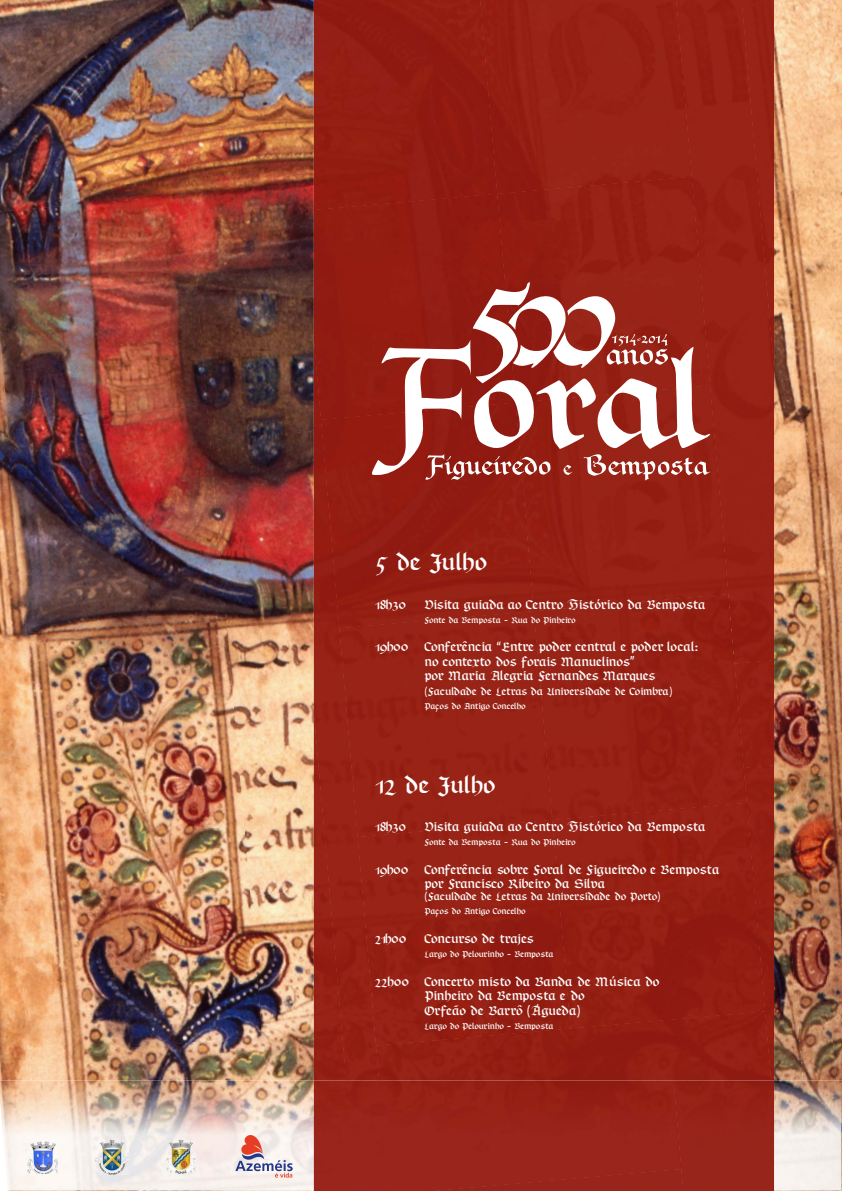
<style>
.page{position:relative;width:842px;height:1191px;background:#fff}
.page>*{position:absolute;margin:0;border:0;box-sizing:border-box;transform-origin:0 0}
.t1{font:22px "Richmond Fraktur LT";letter-spacing:.03em;color:#fff}
.t2{font:12px/14.4px "Richmond Fraktur LT";color:#fff}
.t3{font:12px "Richmond Fraktur LT";letter-spacing:-.025em;color:#fff}
.t4{font:10px "Richmond Fraktur LT";letter-spacing:-.025em;color:#fff}
.t5{font:8px "Richmond Fraktur LT";color:#fff}
</style>
<div class="page">
<img style="left:0;top:0;width:182px;height:195px">
<img style="left:171px;top:0;width:143px;height:125px">
<img style="left:774px;top:0;width:68px;height:632px">
<img style="left:808px;top:0;width:34px;height:382px">
<img style="left:182px;top:113px;width:132px;height:318px">
<img style="left:0;top:195px;width:207px;height:210px">
<img style="left:0;top:338px;width:65px;height:742px">
<img style="left:7px;top:405px;width:219px;height:228px">
<img style="left:774px;top:366px;width:63px;height:714px">
<img style="left:210px;top:431px;width:104px;height:459px">
<img style="left:310px;top:431px;width:4px;height:48px">
<img style="left:25px;top:615px;width:219px;height:229px">
<img style="left:0;top:719px;width:32px;height:361px">
<img style="left:797px;top:632px;width:45px;height:144px">
<img style="left:774px;top:748px;width:29px;height:332px">
<img style="left:44px;top:825px;width:219px;height:229px">
<img style="left:809px;top:773px;width:33px;height:307px">
<img style="left:250px;top:890px;width:64px;height:190px">
<img style="left:62px;top:1036px;width:204px;height:44px">
<img style="left:159px;top:1071px;width:108px;height:9px">
<img style="left:0;top:1080px;width:673px;height:111px">
<img style="left:673px;top:1080px;width:169px;height:111px">
<img style="left:142px;top:1175px;width:288px;height:16px">
<div style="left:314px;top:0;width:166px;height:194px;background:#921c11"></div>
<div style="left:480px;top:0;width:196px;height:194px;background:#972216"></div>
<div style="left:676px;top:0;width:98px;height:660px;background:#982215"></div>
<div style="left:741px;top:0;width:33px;height:371px;background:#982316"></div>
<div style="left:314px;top:194px;width:183px;height:146px;background:#931c11"></div>
<div style="left:497px;top:176px;width:213px;height:164px;background:#952013"></div>
<div style="left:314px;top:336px;width:65px;height:744px;background:#931d12"></div>
<div style="left:321px;top:402px;width:194px;height:226px;background:#931c11"></div>
<div style="left:515px;top:385px;width:214px;height:226px;background:#962115"></div>
<div style="left:339px;top:611px;width:195px;height:226px;background:#982316"></div>
<div style="left:534px;top:594px;width:213px;height:225px;background:#962115"></div>
<div style="left:314px;top:709px;width:32px;height:371px;background:#972216"></div>
<div style="left:734px;top:660px;width:40px;height:108px;background:#931e12"></div>
<div style="left:743px;top:765px;width:31px;height:315px;background:#921e12"></div>
<div style="left:357px;top:819px;width:195px;height:226px;background:#962115"></div>
<div style="left:552px;top:802px;width:213px;height:209px;background:#941f13"></div>
<div style="left:376px;top:1011px;width:395px;height:69px;background:#931e12"></div>
<img style="left:508px;top:1190px;width:266px;height:1px">
<div style="left:430px;top:1168px;width:253px;height:23px;background:#9a251c"></div>
<svg style="left:235px;top:1134px;width:58px;height:43px"></svg>
<img style="left:27px;top:1141px;width:31px;height:32px">
<img style="left:95px;top:1140px;width:33px;height:34px">
<img style="left:167px;top:1141px;width:28px;height:33px">
<svg style="left:473px;top:279px;width:195px;height:61px"></svg>
<svg style="left:369px;top:340px;width:341px;height:137px;fill:#982317"></svg>
<svg style="left:425px;top:453px;width:285px;height:27px;background:#aa4c43"></svg>
<h1 class="t1" style="left:375px;top:548px;width:114px">5 de Julho</h1>
<p class="t2" style="left:375px;top:598px;width:33px">18h30</p>
<p class="t2" style="left:424px;top:598px;width:283px">Visita guiada ao Centro Histórico da Bemposta</p>
<p class="t5" style="left:424px;top:614px;width:153px">Fonte da Bemposta - Rua do Pinheiro</p>
<p class="t2" style="left:375px;top:640px;width:35px">19h00</p>
<p class="t2" style="left:424px;top:640px;width:275px">Conferência “Entre poder central e poder local: no contexto dos forais Manuelinos”<br>por Maria Alegria Fernandes Marques</p>
<p class="t4" style="left:424px;top:684px;width:250px">(Faculdade de Letras da Universidade de Coimbra)</p>
<p class="t5" style="left:424px;top:700px;width:103px">Paços do Antigo Concelho</p>
<h1 class="t1" style="left:375px;top:770px;width:122px">12 de Julho</h1>
<p class="t2" style="left:375px;top:820px;width:33px">18h30</p>
<p class="t2" style="left:424px;top:820px;width:283px">Visita guiada ao Centro Histórico da Bemposta</p>
<p class="t5" style="left:424px;top:837px;width:153px">Fonte da Bemposta - Rua do Pinheiro</p>
<p class="t2" style="left:375px;top:863px;width:35px">19h00</p>
<p class="t2" style="left:424px;top:863px;width:297px">Conferência sobre Foral de Figueiredo e Bemposta por Francisco Ribeiro da Silva</p>
<p class="t4" style="left:424px;top:890px;width:238px">(Faculdade de Letras da Universidade do Porto)</p>
<p class="t5" style="left:424px;top:906px;width:103px">Paços do Antigo Concelho</p>
<p class="t2" style="left:375px;top:932px;width:33px">21h00</p>
<p class="t3" style="left:424px;top:931px;width:111px">Concurso de trajes</p>
<p class="t5" style="left:424px;top:949px;width:131px">Largo do Pelourinho - Bemposta</p>
<p class="t2" style="left:375px;top:975px;width:35px">22h00</p>
<p class="t2" style="left:424px;top:975px;width:237px">Concerto misto da Banda de Música do<br>Pinheiro da Bemposta e do<br>Orfeão de Barrô (Águeda)</p>
<p class="t5" style="left:424px;top:1020px;width:131px">Largo do Pelourinho - Bemposta</p>
</div>
